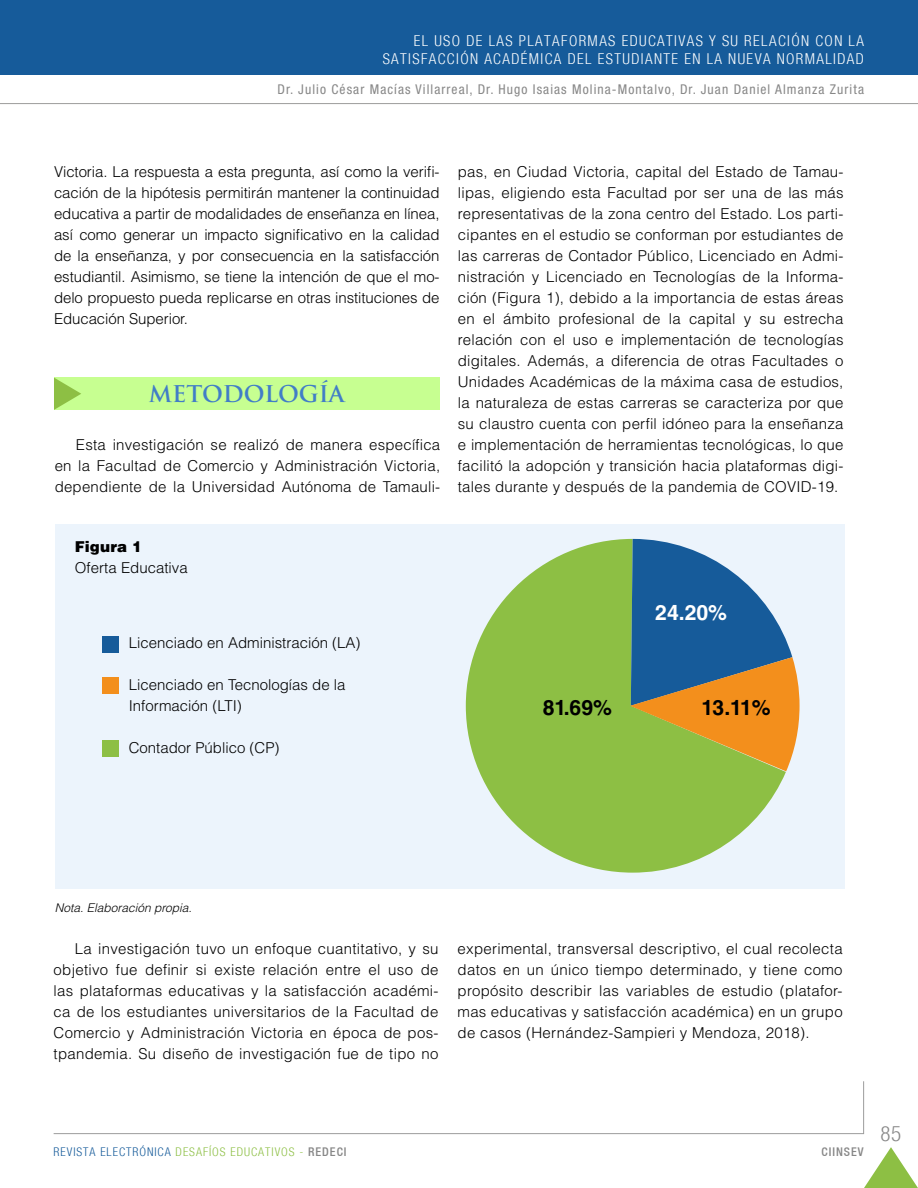
<style>
.page{position:relative;width:918px;height:1188px;background:#fff}
.page>*{position:absolute;margin:0;border:0;box-sizing:border-box;transform-origin:0 0}
.t1{font:700 22.5px "Trajan Pro";color:#417dc7}
.t2{font:700 21.15px "Helvetica LT Std";letter-spacing:-.02em;color:#000}
.t3{font:700 21.15px "Helvetica LT Std";color:#fff}
.t4{font:300 condensed 21px "Helvetica Neue";color:#878787}
.t5{font:300 15px/21px "Helvetica LT Std";letter-spacing:.015em;color:#000;text-align:justify}
.t6{font:300 condensed 15px/18px "Helvetica Neue";letter-spacing:.095em;color:#fff;text-align:right}
.t7{font:900 15px "Helvetica LT Std";letter-spacing:.01em;color:#000}
.t8{font:condensed 13.5px "Helvetica Neue LT Std";letter-spacing:.08em;color:#878787}
.t9{font:300 condensed 12px "Helvetica Neue";letter-spacing:.08em;color:#8dbf44}
.t10{font:italic 300 12px "Helvetica LT Std";color:#000}
.t11{font:500 condensed 12px "Helvetica 67";letter-spacing:.08em;color:#878787}
.s1{color:#165b9a}
.s2{font-family:"Helvetica 67";font-weight:500;color:#878787}
</style>
<div class="page">
<div style="left:54px;top:378px;width:386px;height:32px;background:#c7ff91"></div>
<svg style="left:54px;top:378px;width:27px;height:32px"></svg>
<div style="left:55px;top:525px;width:790px;height:364px;background:#ecf4fc"></div>
<svg style="left:466px;top:539px;width:320px;height:334px;fill:#8dbf44"></svg>
<svg style="left:630px;top:539px;width:170px;height:232px"></svg>
<div style="left:102px;top:636px;width:16px;height:16px;background:#165b9a"></div>
<div style="left:102px;top:677px;width:16px;height:16px;background:#f38f1c"></div>
<div style="left:102px;top:740px;width:16px;height:17px;background:#8dbf44"></div>
<hr style="left:0;top:103px;width:918px;height:1px;background:#9d9d9c">
<div style="left:0;top:0;width:918px;height:75px;background:#165b9a"></div>
<svg style="left:53px;top:1081px;width:811px;height:53px"></svg>
<svg style="left:864px;top:1147px;width:54px;height:41px"></svg>
<p class="t6" style="left:383px;top:31px;width:483px">EL USO DE LAS PLATAFORMAS EDUCATIVAS Y SU RELACIÓN CON LA<br>SATISFACCIÓN ACADÉMICA DEL ESTUDIANTE EN LA NUEVA NORMALIDAD</p>
<p class="t8" style="left:278px;top:81px;width:588px">Dr. Julio César Macías Villarreal, Dr. Hugo Isaias Molina-Montalvo, Dr. Juan Daniel Almanza Zurita</p>
<p class="t5" style="left:54px;top:161px;width:387px">Victoria. La respuesta a esta pregunta, así como la verifi&shy;cación de la hipótesis permitirán mantener la continuidad educativa a partir de modalidades de enseñanza en línea, así como generar un impacto significativo en la calidad de la enseñanza, y por consecuencia en la satisfacción estudiantil. Asimismo, se tiene la intención de que el mo&shy;delo propuesto pueda replicarse en otras instituciones de Educación Superior.</p>
<h1 class="t1" style="left:149px;top:380px;width:197px">METODOLOGÍA</h1>
<p class="t5" style="left:55px;top:434px;width:387px;text-indent:21px">Esta investigación se realizó de manera específica en la Facultad de Comercio y Administración Victoria, dependiente de la Universidad Autónoma de Tamauli-</p>
<p class="t5" style="left:458px;top:161px;width:387px">pas, en Ciudad Victoria, capital del Estado de Tamau&shy;lipas, eligiendo esta Facultad por ser una de las más representativas de la zona centro del Estado. Los parti&shy;cipantes en el estudio se conforman por estudiantes de las carreras de Contador Público, Licenciado en Admi&shy;nistración y Licenciado en Tecnologías de la Informa&shy;ción (Figura 1), debido a la importancia de estas áreas en el ámbito profesional de la capital y su estrecha relación con el uso e implementación de tecnologías digitales. Además, a diferencia de otras Facultades o Unidades Académicas de la máxima casa de estudios, la naturaleza de estas carreras se caracteriza por que su claustro cuenta con perfil idóneo para la enseñanza e implementación de herramientas tecnológicas, lo que facilitó la adopción y transición hacia plataformas digi&shy;tales durante y después de la pandemia de COVID-19.</p>
<p class="t7" style="left:75px;top:537px;width:69px">Figura 1</p>
<p class="t5" style="left:75px;top:557px;width:114px">Oferta Educativa</p>
<p class="t5" style="left:129px;top:632px;width:233px">Licenciado en Administración (LA)</p>
<p class="t5" style="left:129px;top:674px;width:218px">Licenciado en Tecnologías de la<br>Información (LTI)</p>
<p class="t5" style="left:129px;top:737px;width:152px">Contador Público (CP)</p>
<h2 class="t3" style="left:655px;top:600px;width:73px">24.20%</h2>
<h2 class="t2" style="left:543px;top:694px;width:71px">81.69%</h2>
<h2 class="t2" style="left:702px;top:694px;width:71px">13.11%</h2>
<p class="t10" style="left:55px;top:900px;width:139px">Nota. Elaboración propia.</p>
<p class="t5" style="left:54px;top:938px;width:386px;text-indent:21px">La investigación tuvo un enfoque cuantitativo, y su objetivo fue definir si existe relación entre el uso de las plataformas educativas y la satisfacción académi&shy;ca de los estudiantes universitarios de la Facultad de Comercio y Administración Victoria en época de pos&shy;tpandemia. Su diseño de investigación fue de tipo no</p>
<p class="t5" style="left:458px;top:938px;width:387px">experimental, transversal descriptivo, el cual recolecta datos en un único tiempo determinado, y tiene como propósito describir las variables de estudio (platafor&shy;mas educativas y satisfacción académica) en un grupo de casos (Hernández-Sampieri y Mendoza, 2018).</p>
<p class="t9" style="left:54px;top:1145px;width:294px"><span class="s1">REVISTA ELECTRÓNICA</span> DESAFÍOS EDUCATIVOS - <span class="s2">REDECI</span></p>
<p class="t11" style="left:822px;top:1144px;width:43px">CIINSEV</p>
<h3 class="t4" style="left:881px;top:1121px;width:22px">85</h3>
</div>
